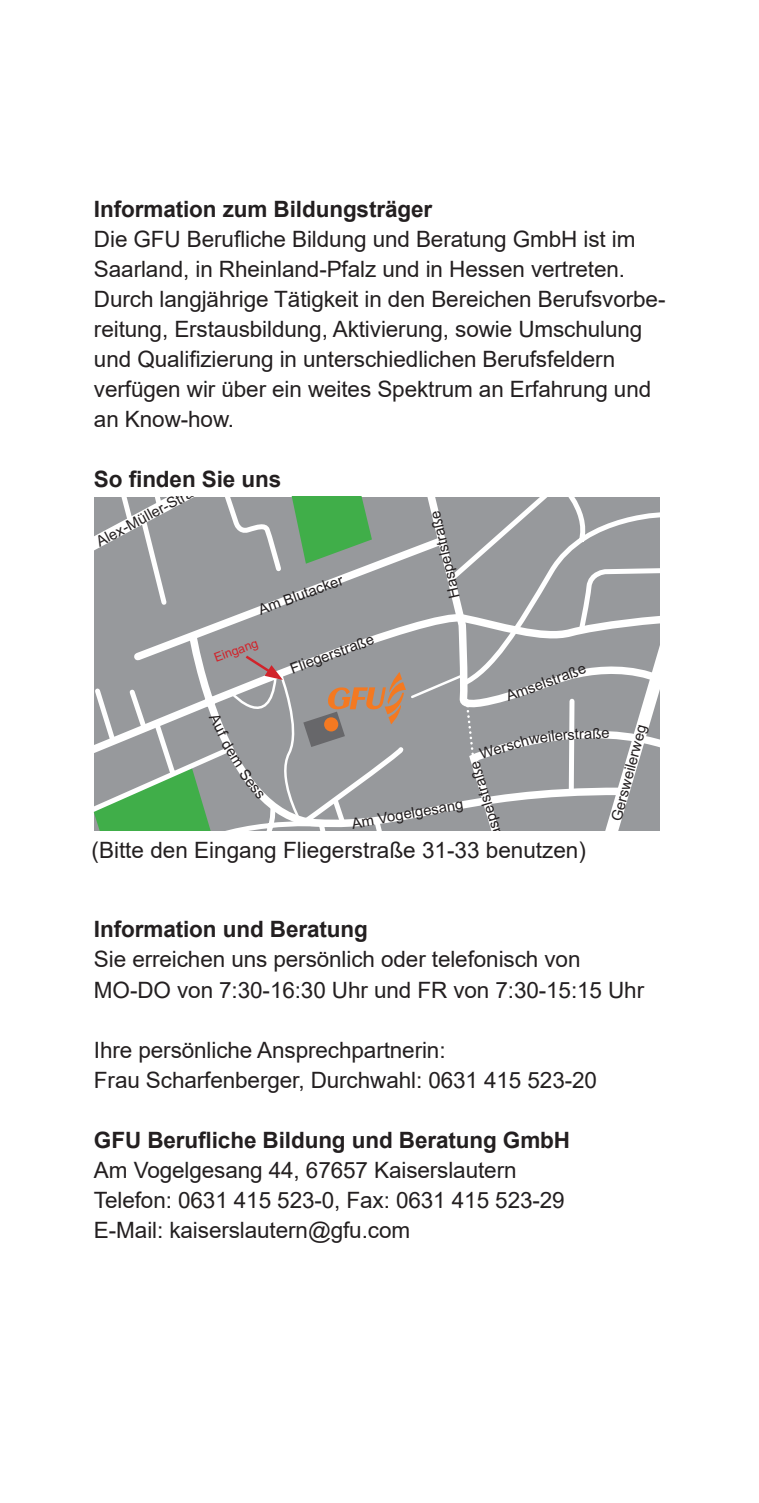
<style>
.page{position:relative;width:759px;height:1503px;background:#fff}
.page>*{position:absolute;margin:0;border:0;box-sizing:border-box;transform-origin:0 0}
.Rückseite_Herausgebe{font:22.5px/30px "Arial";letter-spacing:-.005em;color:#231f20}
.Rückseite_Herausgebe-2{font:700 22.5px "Arial";letter-spacing:-.005em;color:#231f20}
.t1{font:15px "Arial";color:#231f20}
.t2{font:12.5px "Arial";color:#d1232a}
</style>
<div class="page">
<svg style="left:94px;top:496px;width:565px;height:334px;background:#a2a7a4"></svg>
<p class="Rückseite_Herausgebe-2" style="left:94px;top:193px;width:340px">Information zum Bildungsträger</p>
<p class="Rückseite_Herausgebe" style="left:94px;top:224px;width:573px">Die GFU Berufliche Bildung und Beratung GmbH ist im Saarland, in Rheinland-Pfalz und in Hessen vertreten.<br>Durch langjährige Tätigkeit in den Bereichen Berufsvorbe&shy;reitung, Erstausbildung, Aktivierung, sowie Umschulung und Qualifizierung in unterschiedlichen Berufsfeldern verfügen wir über ein weites Spektrum an Erfahrung und an Know-how.</p>
<p class="Rückseite_Herausgebe-2" style="left:94px;top:463px;width:189px">So finden Sie uns</p>
<p class="t1" style="left:92px;top:533px;width:109px;rotate:-28deg">Alex-Müller-Stra</p>
<p class="t1" style="left:255px;top:600px;width:90px;rotate:-20deg">Am Blutacker</p>
<p class="t2" style="left:211px;top:650px;width:47px;rotate:-20deg">Eingang</p>
<p class="t1" style="left:287px;top:659px;width:90px;rotate:-20deg">Fliegerstraße</p>
<p class="t1" style="left:444px;top:600px;width:90px;rotate:-103deg">Haspelstraße</p>
<p class="t1" style="left:503px;top:686px;width:85px;rotate:-20deg">Amselstraße</p>
<p class="t1" style="left:605px;top:817px;width:100px;rotate:-75deg">Gersweilerweg</p>
<p class="t1" style="left:566px;top:724px;width:44px;rotate:-2deg">straße</p>
<p class="t1" style="left:477px;top:743px;width:52px;rotate:-16deg">Wersch</p>
<p class="t1" style="left:527px;top:729px;width:41px;rotate:-8deg">weiler</p>
<p class="t1" style="left:490px;top:849px;width:90px;rotate:-107deg">Haspelstraße</p>
<p class="t1" style="left:251px;top:764px;width:35px;rotate:53deg">Sess</p>
<p class="t1" style="left:350px;top:813px;width:115px;rotate:-10deg">Am Vogelgesang</p>
<p class="Rückseite_Herausgebe" style="left:91px;top:835px;width:495px">(Bitte den Eingang Fliegerstraße 31-33 benutzen)</p>
<p class="Rückseite_Herausgebe-2" style="left:94px;top:913px;width:275px">Information und Beratung</p>
<p class="Rückseite_Herausgebe" style="left:94px;top:944px;width:488px">Sie erreichen uns persönlich oder telefonisch von</p>
<p class="Rückseite_Herausgebe" style="left:94px;top:974px;width:551px">MO-DO von 7:30-16:30 Uhr und FR von 7:30-15:15 Uhr</p>
<p class="Rückseite_Herausgebe" style="left:94px;top:1034px;width:353px">Ihre persönliche Ansprechpartnerin:</p>
<p class="Rückseite_Herausgebe" style="left:94px;top:1064px;width:504px">Frau Scharfenberger, Durchwahl: 0631 415 523-20</p>
<p class="Rückseite_Herausgebe-2" style="left:94px;top:1123px;width:477px">GFU Berufliche Bildung und Beratung GmbH</p>
<p class="Rückseite_Herausgebe" style="left:94px;top:1154px;width:424px">Am Vogelgesang 44, 67657 Kaiserslautern</p>
<p class="Rückseite_Herausgebe" style="left:94px;top:1184px;width:472px">Telefon: 0631 415 523-0, Fax: 0631 415 523-29</p>
<p class="Rückseite_Herausgebe" style="left:94px;top:1214px;width:317px">E-Mail: kaiserslautern@gfu.com</p>
</div>
